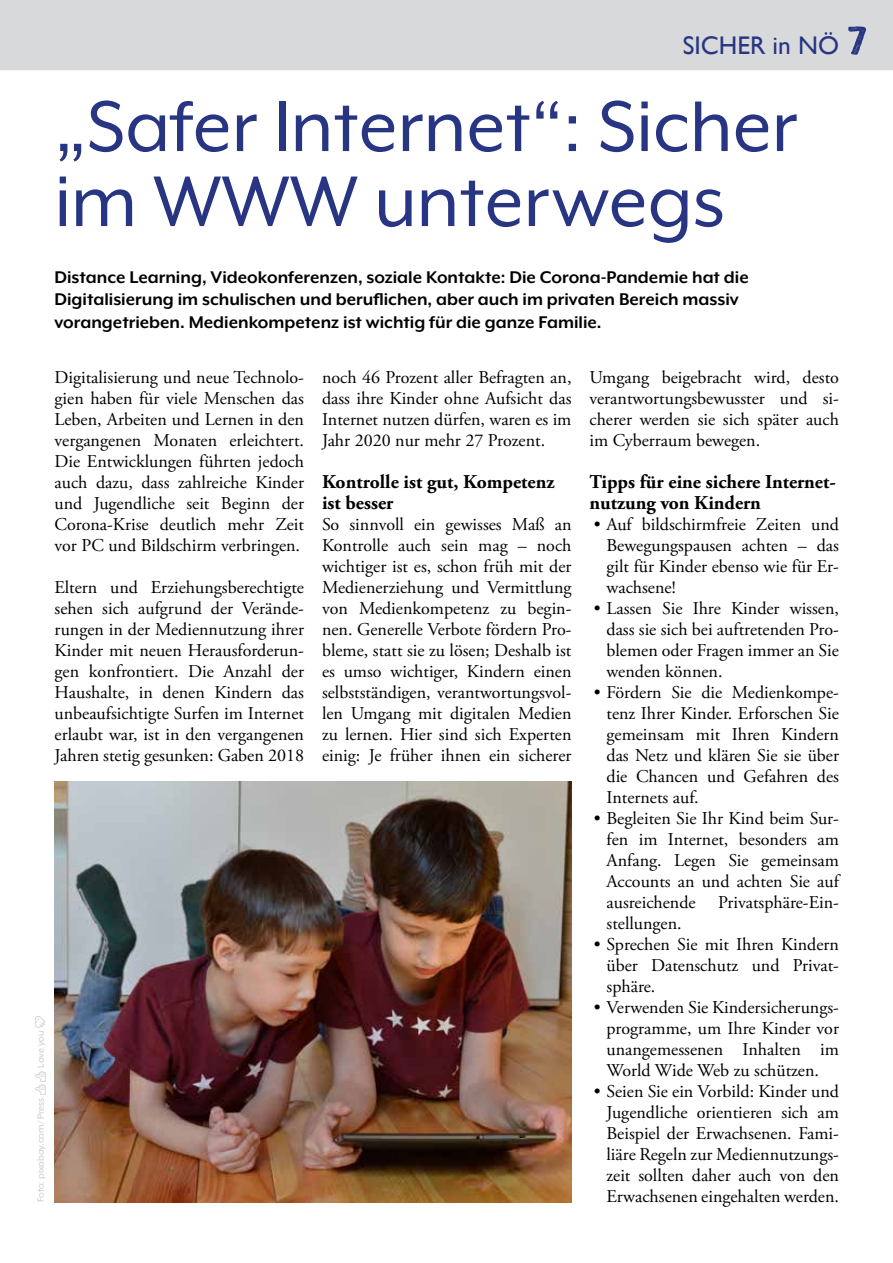
<style>
.page{position:relative;width:893px;height:1263px;background:#fff}
.page>*{position:absolute;margin:0;border:0;box-sizing:border-box;transform-origin:0 0}
.t1{font:82.5px/75px "Mr Eaves XL Mod OT";color:#283583}
.t2{font:25.5px "Gill Sans";color:#283583}
.t3{font:700 19.5px/22.5px "Mr Eaves XL Mod OT";color:#000}
.t4{font:700 19.5px/21px "Adobe Garamond Pro";color:#000}
.t5{font:18px/21px "Adobe Garamond Pro";color:#000;text-align:justify}
.t6{font:10.5px "Mr Eaves XL Mod OT";color:#cacaca}
.s1{font-family:"ZEMBOOD";font-size:40.5px}
</style>
<div class="page">
<div style="left:0;top:0;width:893px;height:70px;background:#d7d9db"></div>
<img style="left:55px;top:782px;width:516px;height:420px">
<h2 class="t2" style="left:683px;top:30px;width:187px">SICHER in NÖ <span class="s1">7</span></h2>
<p class="t6" style="left:35px;top:1068px;width:39px;rotate:-90deg">Love you</p>
<p class="t6" style="left:35px;top:1202px;width:106px;rotate:-90deg">Foto: pixabay.com/ Press</p>
<h1 class="t1" style="left:55px;top:89px;width:745px">„Safer Internet“: Sicher im WWW unterwegs</h1>
<p class="t3" style="left:55px;top:265px;width:696px">Distance Learning, Videokonferenzen, soziale Kontakte: Die Corona-Pandemie hat die<br>Digitalisierung im schulischen und beruflichen, aber auch im privaten Bereich massiv vorangetrieben. Medienkompetenz ist wichtig für die ganze Familie.</p>
<p class="t5" style="left:55px;top:367px;width:251px">Digitalisierung und neue Technolo&shy;gien haben für viele Menschen das Leben, Arbeiten und Lernen in den vergangenen Monaten erleichtert.<br>Die Entwicklungen führten jedoch auch dazu, dass zahlreiche Kinder und Jugendliche seit Beginn der Corona-Krise deutlich mehr Zeit vor PC und Bildschirm verbringen.</p>
<p class="t5" style="left:55px;top:577px;width:251px">Eltern und Erziehungsberechtigte sehen sich aufgrund der Verände&shy;rungen in der Mediennutzung ihrer Kinder mit neuen Herausforderun&shy;gen konfrontiert. Die Anzahl der Haushalte, in denen Kindern das unbeaufsichtigte Surfen im Internet erlaubt war, ist in den vergangenen Jahren stetig gesunken: Gaben 2018</p>
<p class="t5" style="left:589px;top:367px;width:251px">Umgang beigebracht wird, desto verantwortungsbewusster und si&shy;cherer werden sie sich später auch im Cyberraum bewegen.</p>
<p class="t4" style="left:589px;top:472px;width:248px">Tipps für eine sichere Internet&shy;nutzung von Kindern</p>
<p class="t5" style="left:606px;top:514px;width:234px;text-indent:-13px">• Auf bildschirmfreie Zeiten und Bewegungspausen achten – das gilt für Kinder ebenso wie für Er&shy;wachsene!</p>
<p class="t5" style="left:606px;top:598px;width:234px;text-indent:-13px">• Lassen Sie Ihre Kinder wissen, dass sie sich bei auftretenden Pro&shy;blemen oder Fragen immer an Sie wenden können.</p>
<p class="t5" style="left:606px;top:682px;width:234px;text-indent:-13px">• Fördern Sie die Medienkompe&shy;tenz Ihrer Kinder. Erforschen Sie gemeinsam mit Ihren Kindern das Netz und klären Sie sie über die Chancen und Gefahren des Internets auf.</p>
<p class="t5" style="left:606px;top:808px;width:234px;text-indent:-13px">• Begleiten Sie Ihr Kind beim Sur&shy;fen im Internet, besonders am Anfang. Legen Sie gemeinsam Accounts an und achten Sie auf ausreichende Privatsphäre-Ein&shy;stellungen.</p>
<p class="t5" style="left:606px;top:934px;width:234px;text-indent:-13px">• Sprechen Sie mit Ihren Kindern über Datenschutz und Privat&shy;sphäre.</p>
<p class="t5" style="left:606px;top:997px;width:234px;text-indent:-13px">• Verwenden Sie Kindersicherungs&shy;programme, um Ihre Kinder vor unangemessenen Inhalten im World Wide Web zu schützen.</p>
<p class="t5" style="left:606px;top:1081px;width:234px;text-indent:-13px">• Seien Sie ein Vorbild: Kinder und Jugendliche orientieren sich am Beispiel der Erwachsenen. Fami&shy;liäre Regeln zur Mediennutzungs&shy;zeit sollten daher auch von den</p>
<p class="t5" style="left:322px;top:367px;width:251px">noch 46 Prozent aller Befragten an, dass ihre Kinder ohne Aufsicht das Internet nutzen dürfen, waren es im Jahr 2020 nur mehr 27 Prozent.</p>
<p class="t4" style="left:322px;top:472px;width:234px">Kontrolle ist gut, Kompetenz ist besser</p>
<p class="t5" style="left:322px;top:514px;width:251px">So sinnvoll ein gewisses Maß an Kontrolle auch sein mag – noch wichtiger ist es, schon früh mit der Medienerziehung und Vermittlung von Medienkompetenz zu begin&shy;nen. Generelle Verbote fördern Pro&shy;bleme, statt sie zu lösen; Deshalb ist es umso wichtiger, Kindern einen selbstständigen, verantwortungsvol&shy;len Umgang mit digitalen Medien zu lernen. Hier sind sich Experten einig: Je früher ihnen ein sicherer</p>
<p class="t5" style="left:606px;top:1186px;width:234px">Erwachsenen eingehalten werden.</p>
</div>
